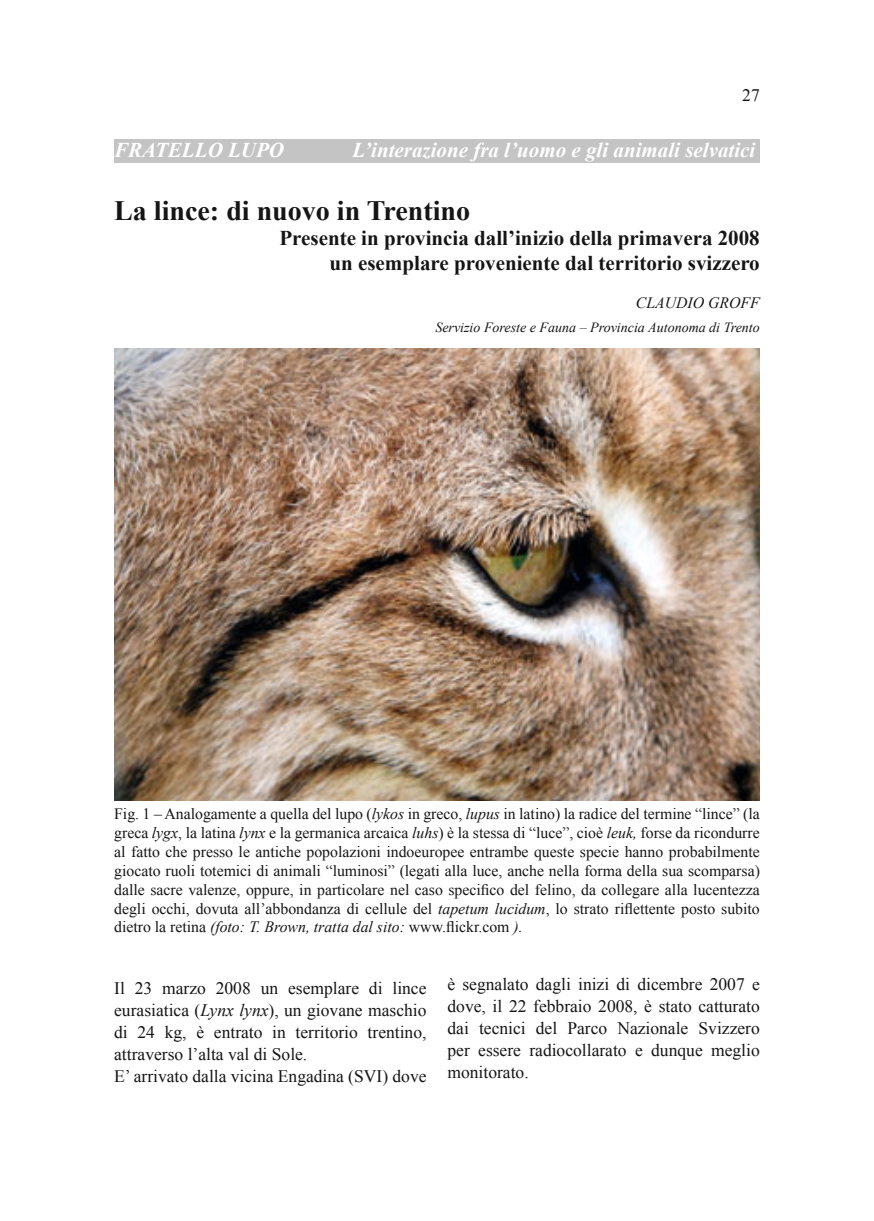
<style>
.page{position:relative;width:874px;height:1221px;background:#fff}
.page>*{position:absolute;margin:0;border:0;box-sizing:border-box;transform-origin:0 0}
.t1{font:700 28px "Times New Roman";color:#151515}
.t2{font:700 21px/25.2px "Times New Roman";color:#151515;text-align:right}
.t3{font:italic 700 21px "Times New Roman";color:#fff}
.t4{font:17.5px/21.9px "Times New Roman";color:#151515}
.t5{font:15.75px/18.9px "Times New Roman";color:#151515;text-align:justify}
.t6{font:italic 15.75px "Times New Roman";color:#151515}
.t7{font:italic 14px "Times New Roman";color:#151515}
.s1{font-style:italic}
</style>
<div class="page">
<div style="left:114px;top:139px;width:645px;height:23px;background:#c4c4c5"></div>
<img style="left:114px;top:348px;width:645px;height:452px">
<p class="t4" style="left:741px;top:85px;width:19px">27</p>
<h2 class="t3" style="left:114px;top:138px;width:171px">FRATELLO LUPO</h2>
<h2 class="t3" style="left:352px;top:138px;width:404px">L’interazione fra l’uomo e gli animali selvatici</h2>
<h1 class="t1" style="left:114px;top:195px;width:357px">La lince: di nuovo in Trentino</h1>
<h2 class="t2" style="left:279px;top:225px;width:481px">Presente in provincia dall’inizio della primavera 2008 un esemplare proveniente dal territorio svizzero</h2>
<p class="t6" style="left:635px;top:294px;width:125px">CLAUDIO GROFF</p>
<p class="t7" style="left:435px;top:319px;width:326px">Servizio Foreste e Fauna – Provincia Autonoma di Trento</p>
<p class="t5" style="left:114px;top:804px;width:647px">Fig. 1 – Analogamente a quella del lupo (<span class="s1">lykos</span> in greco, <span class="s1">lupus</span> in latino) la radice del termine “lince” (la greca <span class="s1">lygx</span>, la latina <span class="s1">lynx</span> e la germanica arcaica <span class="s1">luhs</span>) è la stessa di “luce”, cioè <span class="s1">leuk,</span> forse da ricondurre al fatto che presso le antiche popolazioni indoeuropee entrambe queste specie hanno probabilmente giocato ruoli totemici di animali “luminosi” (legati alla luce, anche nella forma della sua scomparsa) dalle sacre valenze, oppure, in particolare nel caso specifico del felino, da collegare alla lucentezza degli occhi, dovuta all’abbondanza di cellule del <span class="s1">tapetum lucidum</span>, lo strato riflettente posto subito dietro la retina <span class="s1">(foto: T. Brown, tratta dal sito:</span> www.flickr.com <span class="s1">).</span></p>
<p class="t4" style="left:114px;top:977px;width:313px">Il 23 marzo 2008 un esemplare di lince eurasiatica (<span class="s1">Lynx lynx</span>), un giovane maschio di 24 kg, è entrato in territorio trentino, attraverso l’alta val di Sole.<br>E’ arrivato dalla vicina Engadina (SVI) dove</p>
<p class="t4" style="left:447px;top:973px;width:313px;text-align:justify">è segnalato dagli inizi di dicembre 2007 e dove, il 22 febbraio 2008, è stato catturato dai tecnici del Parco Nazionale Svizzero per essere radiocollarato e dunque meglio monitorato.</p>
</div>
